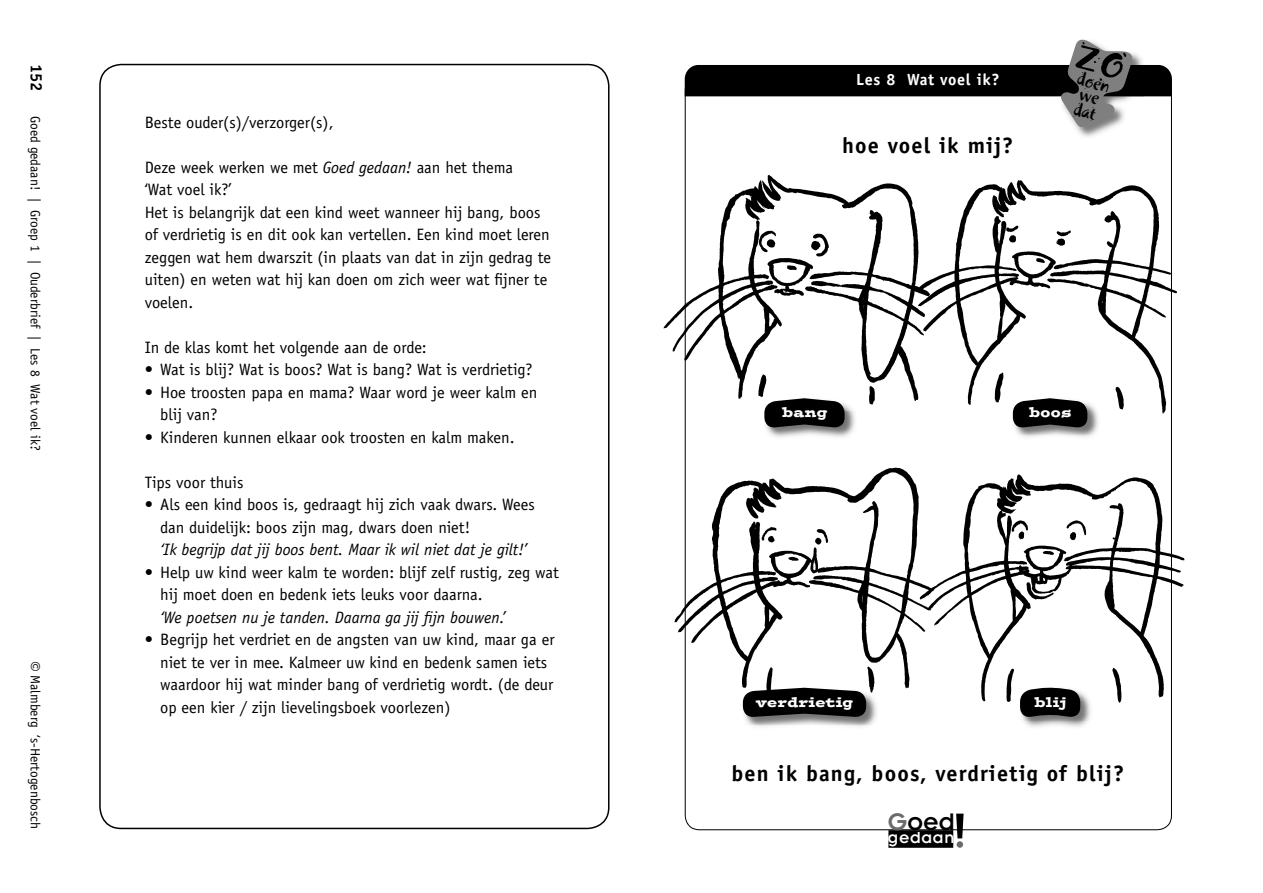
<style>
.page{position:relative;width:1263px;height:893px;background:#fff}
.page>*{position:absolute;margin:0;border:0;box-sizing:border-box;transform-origin:0 0}
.t1{font:26.4px "Insignia LT Std";color:#000}
.t2{font:700 22.2px "Officina Sans Std";letter-spacing:.05em;color:#000}
.t3{font:19.2px/15.1px "Khaki Std 2";color:#000}
.t4{font:17.55px "Insignia LT Std";letter-spacing:.035em;color:#fff}
.t5{font:16.5px/22.5px "Officina Sans";color:#000}
.t6{font:italic 16.5px "Officina Sans";color:#000}
.t7{font:700 16.5px "Officina Sans";color:#000}
.t8{font:700 16.2px "Officina Sans Std";letter-spacing:.04em;color:#fff}
.t9{font:13.65px "Postino Std";letter-spacing:.03em;color:#fff}
.t10{font:13.5px "Officina Sans";color:#000}
.s1{font-size:19.5px}
.s2{font-style:italic}
.s3{color:#6b6b6b}
</style>
<div class="page">
<div style="left:888px;top:830px;width:65px;height:18px;background:#000"></div>
<svg style="left:956px;top:814px;width:7px;height:24px"></svg>
<div style="left:957px;top:841px;width:6px;height:7px;background:#6b6b6b;border-radius:50%"></div>
<img style="left:1075px;top:127px;width:38px;height:10px">
<img style="left:663px;top:174px;width:239px;height:236px">
<img style="left:902px;top:159px;width:275px;height:276px">
<img style="left:674px;top:443px;width:231px;height:281px">
<img style="left:905px;top:451px;width:280px;height:270px">
<img style="left:766px;top:398px;width:90px;height:39px">
<svg style="left:764px;top:398px;width:81px;height:30px;background:#232323"></svg>
<img style="left:1012px;top:398px;width:88px;height:39px">
<svg style="left:1013px;top:398px;width:74px;height:30px;background:#202020"></svg>
<img style="left:742px;top:687px;width:136px;height:40px">
<svg style="left:743px;top:688px;width:123px;height:29px;background:#191919"></svg>
<img style="left:1020px;top:687px;width:72px;height:40px">
<svg style="left:1020px;top:687px;width:60px;height:31px;background:#222"></svg>
<svg style="left:685px;top:39px;width:487px;height:88px"></svg>
<p class="t7" style="left:43px;top:64px;width:29px;rotate:90deg">152</p>
<p class="t10" style="left:41px;top:116px;width:336px;rotate:90deg">Goed gedaan! | Groep 1 | Ouderbrief | Les 8 Wat voel ik?</p>
<p class="t10" style="left:41px;top:660px;width:170px;rotate:90deg"><span class="s1">©</span> Malmberg ‘s-Hertogenbosch</p>
<p class="t5" style="left:145px;top:112px;width:190px">Beste ouder(s)/verzorger(s),</p>
<p class="t5" style="left:145px;top:157px;width:408px">Deze week werken we met <span class="s2">Goed gedaan!</span> aan het thema<br>‘Wat voel ik?’<br>Het is belangrijk dat een kind weet wanneer hij bang, boos of verdrietig is en dit ook kan vertellen. Een kind moet leren zeggen wat hem dwarszit (in plaats van dat in zijn gedrag te uiten) en weten wat hij kan doen om zich weer wat fijner te voelen.</p>
<p class="t5" style="left:145px;top:337px;width:284px">In de klas komt het volgende aan de orde:</p>
<p class="t5" style="left:145px;top:360px;width:389px">• Wat is blij? Wat is boos? Wat is bang? Wat is verdrietig?</p>
<p class="t5" style="left:160px;top:382px;width:379px;text-indent:-16px">• Hoe troosten papa en mama? Waar word je weer kalm en blij van?</p>
<p class="t5" style="left:145px;top:427px;width:371px">• Kinderen kunnen elkaar ook troosten en kalm maken.</p>
<p class="t5" style="left:145px;top:472px;width:100px">Tips voor thuis</p>
<p class="t5" style="left:160px;top:495px;width:376px;text-indent:-16px">• Als een kind boos is, gedraagt hij zich vaak dwars. Wees dan duidelijk: boos zijn mag, dwars doen niet!</p>
<p class="t6" style="left:160px;top:543px;width:369px">‘Ik begrijp dat jij boos bent. Maar ik wil niet dat je gilt!’</p>
<p class="t5" style="left:160px;top:562px;width:400px;text-indent:-16px">• Help uw kind weer kalm te worden: blijf zelf rustig, zeg wat hij moet doen en bedenk iets leuks voor daarna.</p>
<p class="t6" style="left:160px;top:611px;width:347px">‘We poetsen nu je tanden. Daarna ga jij fijn bouwen.’</p>
<p class="t5" style="left:160px;top:630px;width:396px;text-indent:-16px">• Begrijp het verdriet en de angsten van uw kind, maar ga er niet te ver in mee. Kalmeer uw kind en bedenk samen iets waardoor hij wat minder bang of verdrietig wordt. (de deur op een kier / zijn lievelingsboek voorlezen)</p>
<p class="t8" style="left:856px;top:74px;width:145px">Les 8 Wat voel ik?</p>
<h2 class="t2" style="left:842px;top:137px;width:173px">hoe voel ik mij?</h2>
<p class="t3" style="left:1080px;top:70px;width:35px;rotate:16deg">doen we dat</p>
<p class="t9" style="left:782px;top:407px;width:47px">bang</p>
<p class="t9" style="left:1029px;top:407px;width:44px">boos</p>
<p class="t9" style="left:756px;top:696px;width:98px">verdrietig</p>
<p class="t9" style="left:1034px;top:696px;width:33px">blij</p>
<h2 class="t2" style="left:731px;top:765px;width:394px">ben ik bang, boos, verdrietig of blij?</h2>
<h1 class="t1" style="left:888px;top:813px;width:69px"><span class="s3">G</span>oed</h1>
<p class="t4" style="left:888px;top:831px;width:68px">gedaan</p>
</div>
